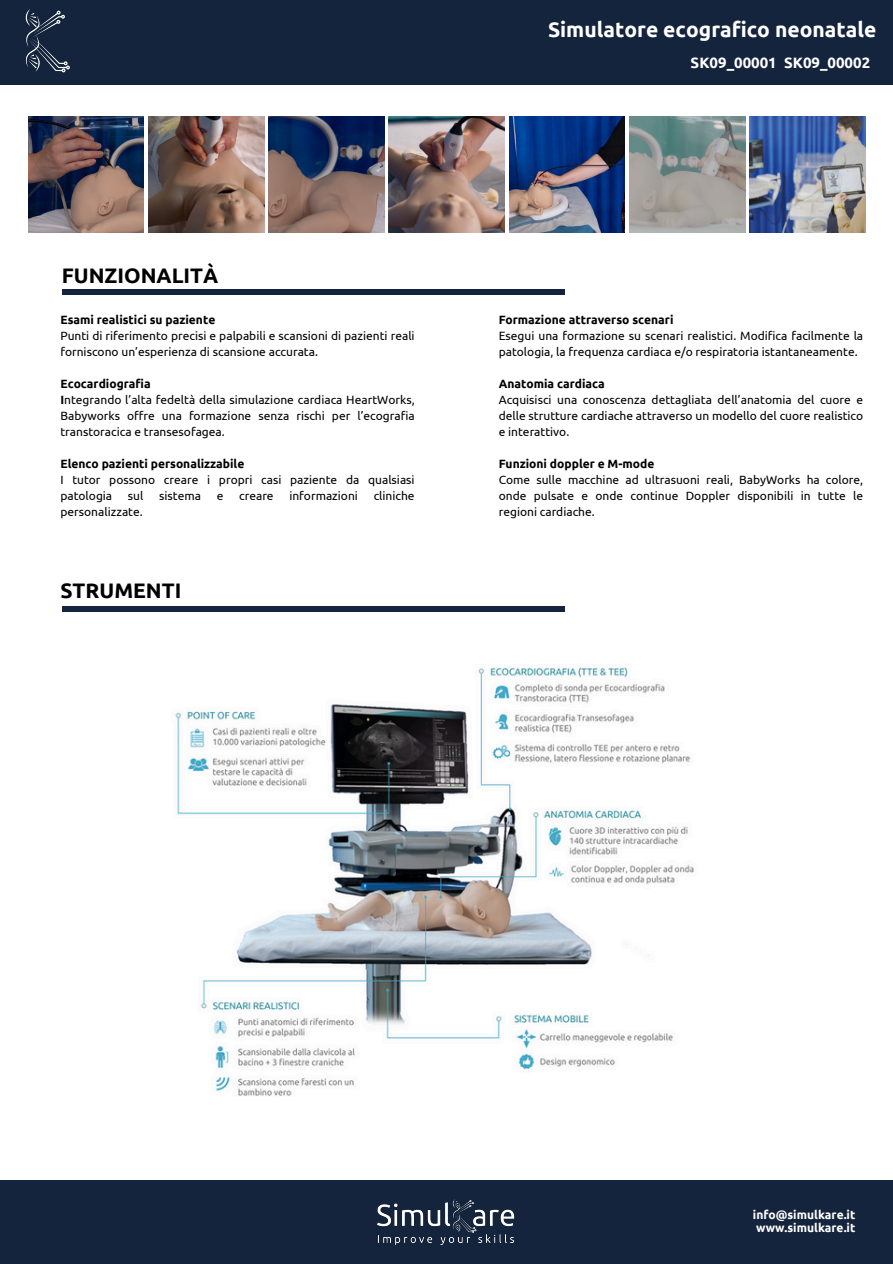
<style>
.page{position:relative;width:893px;height:1264px;background:#fff}
.page>*{position:absolute;margin:0;border:0;box-sizing:border-box;transform-origin:0 0}
.t1{font:700 21px "Ubuntu";color:#fff}
.t2{font:700 21px "Ubuntu";color:#000}
.t3{font:700 15px "Ubuntu";color:#fff}
.t4{font:12px/16px "Ubuntu";color:#000}
.t5{font:700 12px "Ubuntu";color:#000}
.t6{font:700 12px "Ubuntu";color:#fff}
.s1{font-weight:700}
</style>
<div class="page">
<div style="left:62px;top:289px;width:502px;height:6px;background:#14243c"></div>
<div style="left:0;top:1179px;width:892px;height:84px;background:#14243c"></div>
<img style="left:377px;top:1199px;width:138px;height:45px">
<div style="left:0;top:0;width:892px;height:85px;background:#14243c"></div>
<img style="left:25px;top:10px;width:45px;height:63px">
<div style="left:62px;top:606px;width:502px;height:5px;background:#14243c"></div>
<img style="left:175px;top:667px;width:519px;height:429px">
<img style="left:28px;top:116px;width:116px;height:116px">
<img style="left:509px;top:117px;width:115px;height:115px">
<img style="left:268px;top:116px;width:116px;height:116px">
<img style="left:629px;top:116px;width:116px;height:116px">
<img style="left:148px;top:116px;width:116px;height:116px">
<img style="left:389px;top:116px;width:115px;height:116px">
<img style="left:749px;top:116px;width:116px;height:116px">
<p class="t2" style="left:62px;top:264px;width:158px">FUNZIONALITÀ</p>
<p class="t5" style="left:60px;top:312px;width:156px">Esami realistici su paziente</p>
<p class="t4" style="left:60px;top:327px;width:356px">Punti di riferimento precisi e palpabili e scansioni di pazienti reali forniscono un’esperienza di scansione accurata.</p>
<p class="t5" style="left:60px;top:376px;width:92px">Ecocardiografia</p>
<h1 class="t4" style="left:60px;top:391px;width:356px;text-align:justify"><span class="s1">I</span>ntegrando l’alta fedeltà della simulazione cardiaca HeartWorks, Babyworks offre una formazione senza rischi per l’ecografia transtoracica e transesofagea.</h1>
<p class="t5" style="left:60px;top:456px;width:185px">Elenco pazienti personalizzabile</p>
<p class="t4" style="left:60px;top:471px;width:356px">I tutor possono creare i propri casi paziente da qualsiasi patologia</p>
<p class="t4" style="left:128px;top:487px;width:17px">sul</p>
<p class="t4" style="left:159px;top:487px;width:43px">sistema</p>
<p class="t4" style="left:217px;top:487px;width:8px">e</p>
<p class="t4" style="left:239px;top:487px;width:36px">creare</p>
<p class="t4" style="left:289px;top:487px;width:70px">informazioni</p>
<p class="t4" style="left:373px;top:487px;width:42px">cliniche</p>
<p class="t4" style="left:60px;top:503px;width:84px">personalizzate.</p>
<p class="t2" style="left:60px;top:578px;width:122px">STRUMENTI</p>
<h1 class="t1" style="left:548px;top:16px;width:330px">Simulatore ecografico neonatale</h1>
<p class="t3" style="left:690px;top:54px;width:181px">SK09_00001 SK09_00002</p>
<p class="t5" style="left:498px;top:312px;width:176px">Formazione attraverso scenari</p>
<p class="t4" style="left:498px;top:327px;width:366px">Esegui una formazione su scenari realistici. Modifica facilmente la patologia, la frequenza cardiaca e/o respiratoria istantaneamente.</p>
<p class="t5" style="left:498px;top:376px;width:107px">Anatomia cardiaca</p>
<p class="t4" style="left:498px;top:391px;width:366px;text-align:justify">Acquisisci una conoscenza dettagliata dell’anatomia del cuore e delle strutture cardiache attraverso un modello del cuore realistico e interattivo.</p>
<p class="t5" style="left:498px;top:456px;width:157px">Funzioni doppler e M-mode</p>
<p class="t4" style="left:498px;top:471px;width:366px;text-align:justify">Come sulle macchine ad ultrasuoni reali, BabyWorks ha colore, onde pulsate e onde continue Doppler disponibili in tutte le regioni cardiache.</p>
<p class="t6" style="left:752px;top:1207px;width:104px">info@simulkare.it</p>
<p class="t6" style="left:756px;top:1221px;width:101px">www.simulkare.it</p>
</div>
